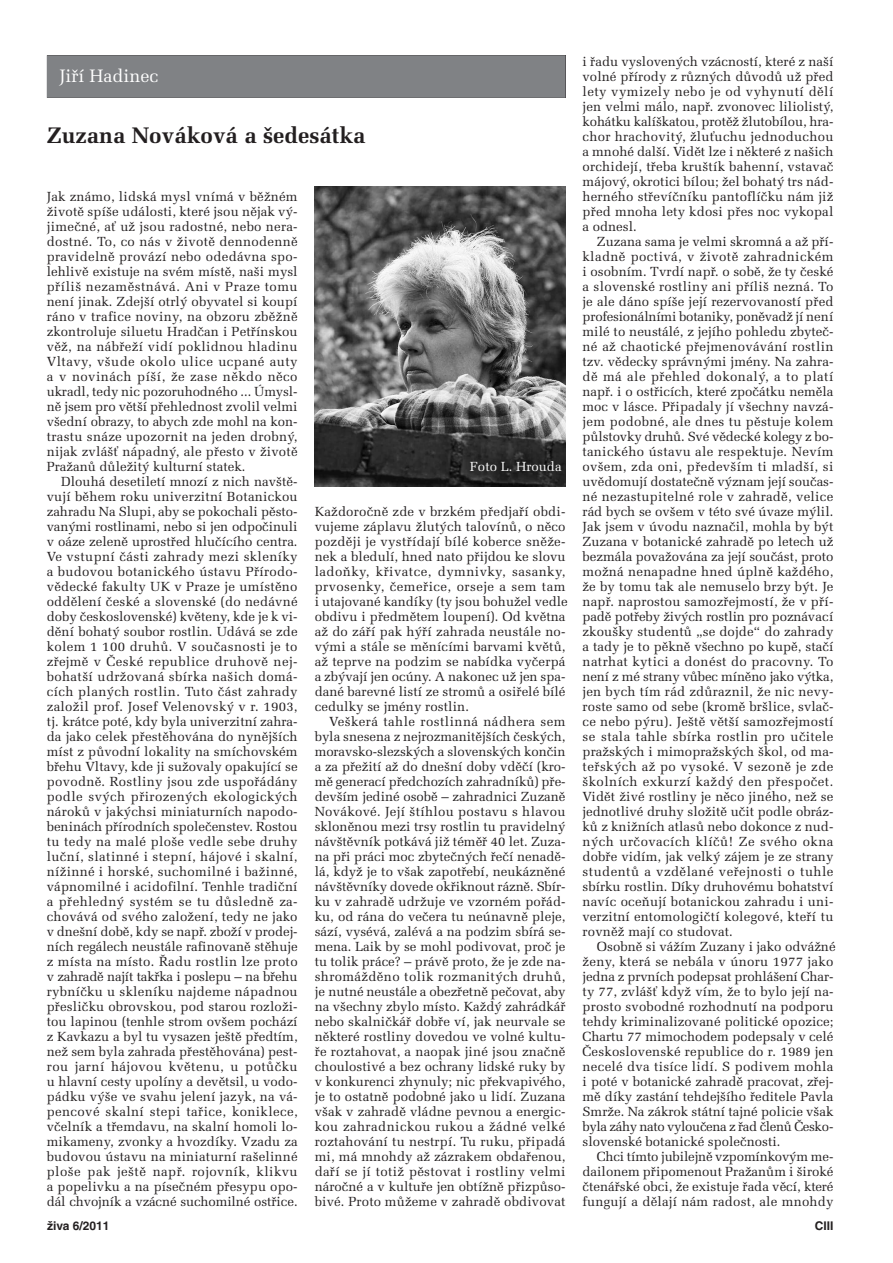
<style>
.page{position:relative;width:893px;height:1263px;background:#fff}
.page>*{position:absolute;margin:0;border:0;box-sizing:border-box;transform-origin:0 0}
.t1{font:700 22.5px "Melior CE";color:#231f20}
.t2{font:18px "Melior CE";color:#fff}
.t3{font:13.2px/15px "Melior CE";letter-spacing:.005em;color:#231f20;text-align:justify}
.t4{font:13.2px "Melior CE";color:#fff}
.t5{font:700 12px "Helvetica CE";color:#231f20}
</style>
<div class="page">
<div style="left:47px;top:55px;width:519px;height:43px;background:#808285"></div>
<img style="left:315px;top:186px;width:251px;height:300px">
<h2 class="t2" style="left:60px;top:70px;width:100px">Jiří Hadinec</h2>
<h1 class="t1" style="left:47px;top:127px;width:320px">Zuzana Nováková a šedesátka</h1>
<p class="t3" style="left:47px;top:191px;width:252px">Jak známo, lidská mysl vnímá v běžném životě spíše události, které jsou nějak vý&shy;jimečné, ať už jsou radostné, nebo nera&shy;dostné. To, co nás v životě dennodenně pravidelně provází nebo odedávna spo&shy;lehlivě existuje na svém místě, naši mysl příliš nezaměstnává. Ani v Praze tomu není jinak. Zdejší otrlý obyvatel si koupí ráno v trafice noviny, na obzoru zběžně zkontroluje siluetu Hradčan i Petřínskou věž, na nábřeží vidí poklidnou hladinu Vltavy, všude okolo ulice ucpané auty a v novinách píší, že zase někdo něco ukradl, tedy nic pozoruhodného ... Úmysl&shy;ně jsem pro větší přehlednost zvolil velmi všední obrazy, to abych zde mohl na kon&shy;trastu snáze upozornit na jeden drobný, nijak zvlášť nápadný, ale přesto v životě Pražanů důležitý kulturní statek.</p>
<p class="t3" style="left:47px;top:476px;width:252px;text-indent:14px">Dlouhá desetiletí mnozí z nich navště&shy;vují během roku univerzitní Botanickou zahradu Na Slupi, aby se pokochali pěsto&shy;vanými rostlinami, nebo si jen odpočinuli v oáze zeleně uprostřed hlučícího centra.<br>Ve vstupní části zahrady mezi skleníky a budovou botanického ústavu Přírodo&shy;vědecké fakulty UK v Praze je umístěno oddělení české a slovenské (do nedávné doby československé) květeny, kde je k vi&shy;dění bohatý soubor rostlin. Udává se zde kolem 1 100 druhů. V současnosti je to zřejmě v České republice druhově nej&shy;bohatší udržovaná sbírka našich domá&shy;cích planých rostlin. Tuto část zahrady založil prof. Josef Velenovský v r. 1903, tj. krátce poté, kdy byla univerzitní zahra&shy;da jako celek přestěhována do nynějších míst z původní lokality na smíchovském břehu Vltavy, kde ji sužovaly opakující se povodně. Rostliny jsou zde uspořádány podle svých přirozených ekologických nároků v jakýchsi miniaturních napodo&shy;beninách přírodních společenstev. Rostou tu tedy na malé ploše vedle sebe druhy luční, slatinné i stepní, hájové i skalní, nížinné i horské, suchomilné i bažinné, vápnomilné i acidofilní. Tenhle tradiční a přehledný systém se tu důsledně za&shy;chovává od svého založení, tedy ne jako v dnešní době, kdy se např. zboží v prodej&shy;ních regálech neustále rafinovaně stěhuje z místa na místo. Řadu rostlin lze proto v zahradě najít takřka i poslepu – na břehu rybníčku u skleníku najdeme nápadnou přesličku obrovskou, pod starou rozloži&shy;tou lapinou (tenhle strom ovšem pochází z Kavkazu a byl tu vysazen ještě předtím, než sem byla zahrada přestěhována) pest&shy;rou jarní hájovou květenu, u potůčku u hlavní cesty upolíny a devětsil, u vodo&shy;pádku výše ve svahu jelení jazyk, na vá&shy;pencové skalní stepi tařice, koniklece, včelník a třemdavu, na skalní homoli lo&shy;mikameny, zvonky a hvozdíky. Vzadu za budovou ústavu na miniaturní rašelinné ploše pak ještě např. rojovník, klikvu a popelivku a na písečném přesypu opo&shy;dál chvojník a vzácné suchomilné ostřice.</p>
<p class="t4" style="left:470px;top:461px;width:93px">Foto L. Hrouda</p>
<p class="t3" style="left:315px;top:506px;width:255px;text-align:left">Každoročně zde v brzkém předjaří obdi&shy;vujeme záplavu žlutých talovínů, o něco později je vystřídají bílé koberce sněže&shy;nek a bledulí, hned nato přijdou ke slovu ladoňky, křivatce, dymnivky, sasanky, prvosenky, čemeřice, orseje a sem tam i utajované kandíky (ty jsou bohužel vedle obdivu i předmětem loupení). Od května až do září pak hýří zahrada neustále no&shy;vými a stále se měnícími barvami květů, až teprve na podzim se nabídka vyčerpá a zbývají jen ocúny. A nakonec už jen spa&shy;dané barevné listí ze stromů a osiřelé bílé cedulky se jmény rostlin.</p>
<p class="t3" style="left:315px;top:716px;width:252px;text-indent:14px">Veškerá tahle rostlinná nádhera sem byla snesena z nejrozmanitějších českých, moravsko-slezských a slovenských končin a za přežití až do dnešní doby vděčí (kro&shy;mě generací předchozích zahradníků) pře&shy;devším jediné osobě – zahradnici Zuzaně Novákové. Její štíhlou postavu s hlavou skloněnou mezi trsy rostlin tu pravidelný návštěvník potkává již téměř 40 let. Zuza&shy;na při práci moc zbytečných řečí nenadě&shy;lá, když je to však zapotřebí, neukázněné návštěvníky dovede okřiknout rázně. Sbír&shy;ku v zahradě udržuje ve vzorném pořád&shy;ku, od rána do večera tu neúnavně pleje, sází, vysévá, zalévá a na podzim sbírá se&shy;mena. Laik by se mohl podivovat, proč je tu tolik práce? – právě proto, že je zde na&shy;shromážděno tolik rozmanitých druhů, je nutné neustále a obezřetně pečovat, aby na všechny zbylo místo. Každý zahrádkář nebo skalničkář dobře ví, jak neurvale se některé rostliny dovedou ve volné kultu&shy;ře roztahovat, a naopak jiné jsou značně choulostivé a bez ochrany lidské ruky by v konkurenci zhynuly; nic překvapivého, je to ostatně podobné jako u lidí. Zuzana však v zahradě vládne pevnou a energic&shy;kou zahradnickou rukou a žádné velké roztahování tu nestrpí. Tu ruku, připadá mi, má mnohdy až zázrakem obdařenou, daří se jí totiž pěstovat i rostliny velmi náročné a v kultuře jen obtížně přizpůso&shy;bivé. Proto můžeme v zahradě obdivovat</p>
<p class="t3" style="left:583px;top:56px;width:252px">i řadu vyslovených vzácností, které z naší volné přírody z různých důvodů už před lety vymizely nebo je od vyhynutí dělí jen velmi málo, např. zvonovec liliolistý, kohátku kalíškatou, protěž žlutobílou, hra&shy;chor hrachovitý, žluťuchu jednoduchou a mnohé další. Vidět lze i některé z našich orchidejí, třeba kruštík bahenní, vstavač májový, okrotici bílou; žel bohatý trs nád&shy;herného střevíčníku pantoflíčku nám již před mnoha lety kdosi přes noc vykopal a odnesl.</p>
<p class="t3" style="left:583px;top:236px;width:252px;text-indent:14px">Zuzana sama je velmi skromná a až pří&shy;kladně poctivá, v životě zahradnickém i osobním. Tvrdí např. o sobě, že ty české a slovenské rostliny ani příliš nezná. To je ale dáno spíše její rezervovaností před profesionálními botaniky, poněvadž jí není milé to neustálé, z jejího pohledu zbyteč&shy;né až chaotické přejmenovávání rostlin tzv. vědecky správnými jmény. Na zahra&shy;dě má ale přehled dokonalý, a to platí např. i o ostřicích, které zpočátku neměla moc v lásce. Připadaly jí všechny navzá&shy;jem podobné, ale dnes tu pěstuje kolem půlstovky druhů. Své vědecké kolegy z bo&shy;tanického ústavu ale respektuje. Nevím ovšem, zda oni, především ti mladší, si uvědomují dostatečně význam její součas&shy;né nezastupitelné role v zahradě, velice rád bych se ovšem v této své úvaze mýlil.<br>Jak jsem v úvodu naznačil, mohla by být Zuzana v botanické zahradě po letech už bezmála považována za její součást, proto možná nenapadne hned úplně každého, že by tomu tak ale nemuselo brzy být. Je např. naprostou samozřejmostí, že v pří&shy;padě potřeby živých rostlin pro poznávací zkoušky studentů „se dojde“ do zahrady a tady je to pěkně všechno po kupě, stačí natrhat kytici a donést do pracovny. To není z mé strany vůbec míněno jako výtka, jen bych tím rád zdůraznil, že nic nevy&shy;roste samo od sebe (kromě bršlice, svlač&shy;ce nebo pýru). Ještě větší samozřejmostí se stala tahle sbírka rostlin pro učitele pražských i mimopražských škol, od ma&shy;teřských až po vysoké. V sezoně je zde školních exkurzí každý den přespočet.<br>Vidět živé rostliny je něco jiného, než se jednotlivé druhy složitě učit podle obráz&shy;ků z knižních atlasů nebo dokonce z nud&shy;ných určovacích klíčů! Ze svého okna dobře vidím, jak velký zájem je ze strany studentů a vzdělané veřejnosti o tuhle sbírku rostlin. Díky druhovému bohatství navíc oceňují botanickou zahradu i uni&shy;verzitní entomologičtí kolegové, kteří tu rovněž mají co studovat.</p>
<p class="t3" style="left:583px;top:941px;width:255px;text-align:left;text-indent:14px">Osobně si vážím Zuzany i jako odvážné ženy, která se nebála v únoru 1977 jako jedna z prvních podepsat prohlášení Char&shy;ty 77, zvlášť když vím, že to bylo její na&shy;prosto svobodné rozhodnutí na podporu tehdy kriminalizované politické opozice; Chartu 77 mimochodem podepsaly v celé Československé republice do r. 1989 jen necelé dva tisíce lidí. S podivem mohla i poté v botanické zahradě pracovat, zřej&shy;mě díky zastání tehdejšího ředitele Pavla Smrže. Na zákrok státní tajné policie však byla záhy nato vyloučena z řad členů Česko&shy;slovenské botanické společnosti.</p>
<p class="t3" style="left:583px;top:1151px;width:252px;text-indent:14px">Chci tímto jubilejně vzpomínkovým me&shy;dailonem připomenout Pražanům i široké čtenářské obci, že existuje řada věcí, které fungují a dělají nám radost, ale mnohdy</p>
<p class="t5" style="left:47px;top:1221px;width:64px">živa 6/2011</p>
<p class="t5" style="left:815px;top:1221px;width:20px">CIII</p>
</div>
